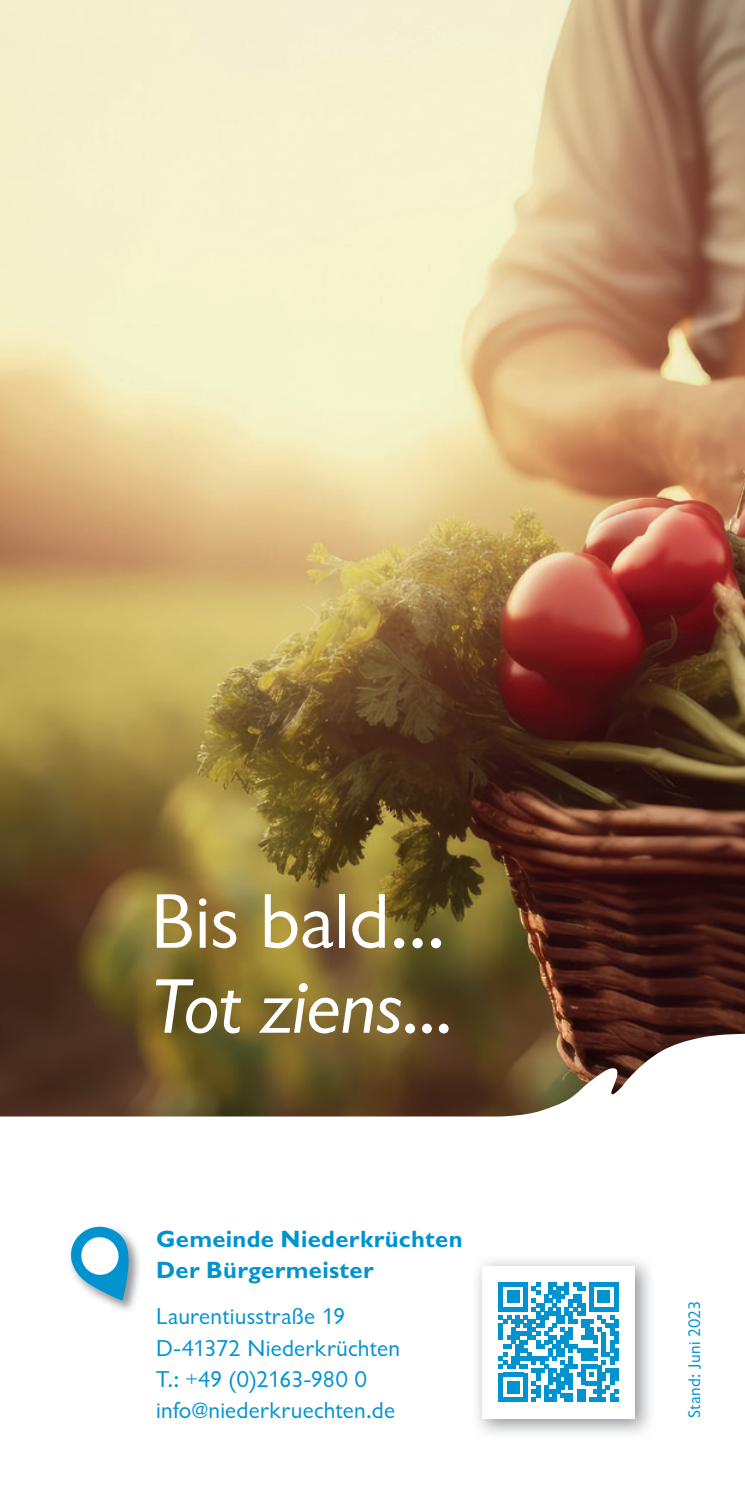
<style>
.page{position:relative;width:745px;height:1489px;background:#fff}
.page>*{position:absolute;margin:0;border:0;box-sizing:border-box;transform-origin:0 0}
.t1{font:80px "Garrison Sans ITALIC";letter-spacing:-.01em;color:#fff}
.t2{font:80px "Garrison Sans";letter-spacing:-.005em;color:#fff}
.t3{font:23.75px/31.2px "Garrison Sans";letter-spacing:.01em;color:#0093d0}
.t4{font:23.75px/31.2px "Garrison Sans BOLD";letter-spacing:.015em;color:#0093d0}
.t5{font:17.5px "Garrison Sans";letter-spacing:.015em;color:#0093d0}
</style>
<div class="page">
<img style="left:0;top:0;width:744px;height:1033px">
<svg style="left:0;top:1033px;width:744px;height:84px"></svg>
<svg style="left:498px;top:1282px;width:119px;height:119px"></svg>
<img style="left:101px;top:1245px;width:38px;height:65px">
<svg style="left:70px;top:1226px;width:65px;height:74px"></svg>
<h1 class="t2" style="left:151px;top:878px;width:296px">Bis bald...</h1>
<h1 class="t1" style="left:151px;top:961px;width:305px">Tot ziens...</h1>
<p class="t4" style="left:156px;top:1223px;width:308px">Gemeinde Niederkrüchten<br>Der Bürgermeister</p>
<p class="t3" style="left:156px;top:1301px;width:245px">Laurentiusstraße 19<br>D-41372 Niederkrüchten<br>T.: +49 (0)2163-980 0 info@niederkruechten.de</p>
<p class="t5" style="left:684px;top:1417px;width:119px;rotate:-90deg">Stand: Juni 2023</p>
</div>
